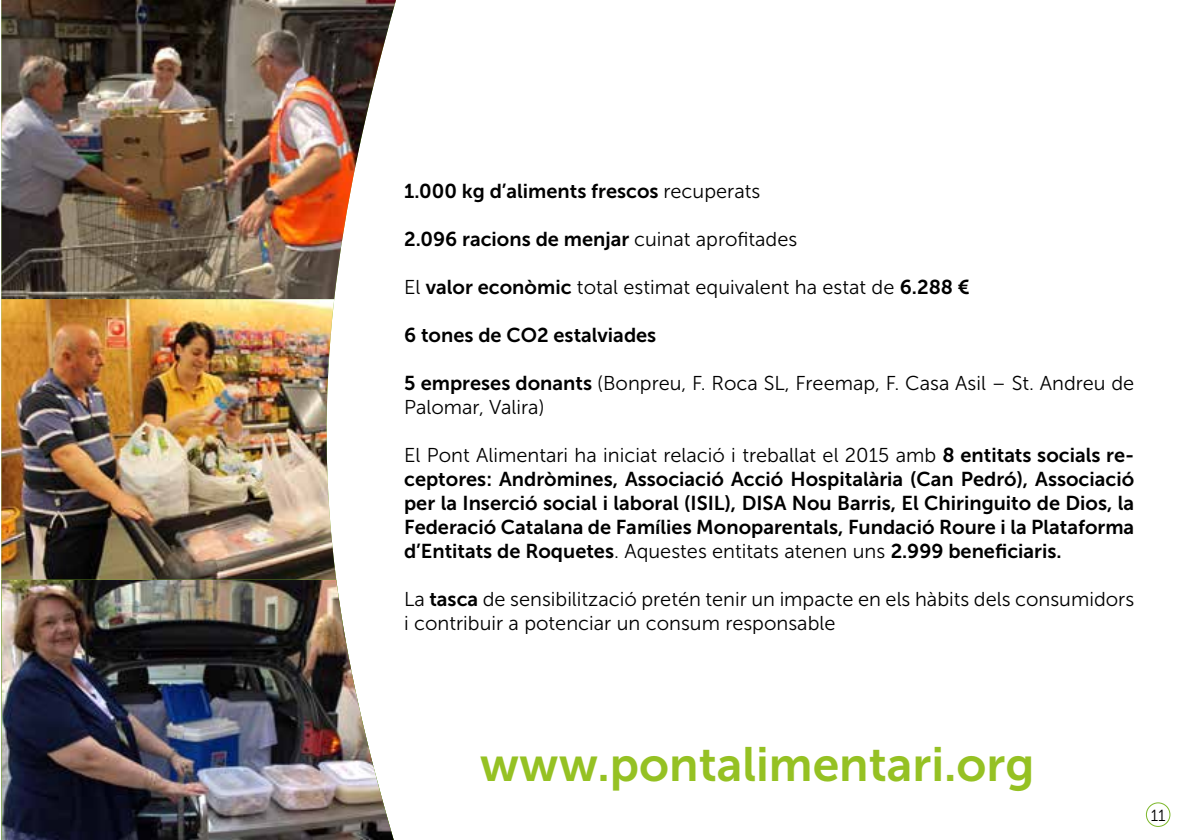
<style>
.page{position:relative;width:1191px;height:840px;background:#fff}
.page>*{position:absolute;margin:0;border:0;box-sizing:border-box;transform-origin:0 0}
.t1{font:48px "Museo Sans 700";color:#95c123}
.t2{font:20px/24px "Museo Sans 700";color:#000;text-align:justify}
.t3{font:20px/24px "Museo Sans 300";color:#000}
.t4{font:16px "Museo Sans 300";color:#000}
.s1{font-family:"Museo Sans 300"}
.s2{font-family:"Museo Sans 700"}
</style>
<div class="page">
<div style="left:1145px;top:801px;width:25px;height:25px;border:1px solid #7cb729;border-radius:50%"></div>
<img style="left:1px;top:0;width:395px;height:299px">
<img style="left:2px;top:579px;width:392px;height:260px">
<img style="left:1px;top:299px;width:335px;height:280px">
<p class="t2" style="left:404px;top:179px;width:358px">1.000 kg d’aliments frescos <span class="s1">recuperats</span></p>
<p class="t2" style="left:404px;top:227px;width:395px">2.096 racions de menjar <span class="s1">cuinat aprofitades</span></p>
<p class="t3" style="left:404px;top:275px;width:567px">El <span class="s2">valor econòmic</span> total estimat equivalent ha estat de <span class="s2">6.288 €</span></p>
<p class="t2" style="left:404px;top:323px;width:254px">6 tones de CO2 estalviades</p>
<p class="t3" style="left:404px;top:371px;width:731px"><span class="s2">5 empreses donants</span> (Bonpreu, F. Roca SL, Freemap, F. Casa Asil – St. Andreu de<br>Palomar, Valira)</p>
<p class="t3" style="left:404px;top:443px;width:731px">El Pont Alimentari ha iniciat relació i treballat el 2015 amb <span class="s2">8 entitats socials re-</span></p>
<p class="t2" style="left:404px;top:467px;width:731px">ceptores: Andròmines, Associació Acció Hospitalària (Can Pedró), Associació per la Inserció social i laboral (ISIL), DISA Nou Barris, El Chiringuito de Dios, la Federació Catalana de Famílies Monoparentals, Fundació Roure i la Plataforma d’Entitats de Roquetes<span class="s1">. Aquestes entitats atenen uns</span> 2.999 beneficiaris.</p>
<p class="t3" style="left:404px;top:587px;width:731px">La <span class="s2">tasca</span> de sensibilització pretén tenir un impacte en els hàbits dels consumidors i contribuir a potenciar un consum responsable</p>
<h1 class="t1" style="left:480px;top:737px;width:556px">www.pontalimentari.org</h1>
<p class="t4" style="left:1150px;top:806px;width:16px">11</p>
</div>
